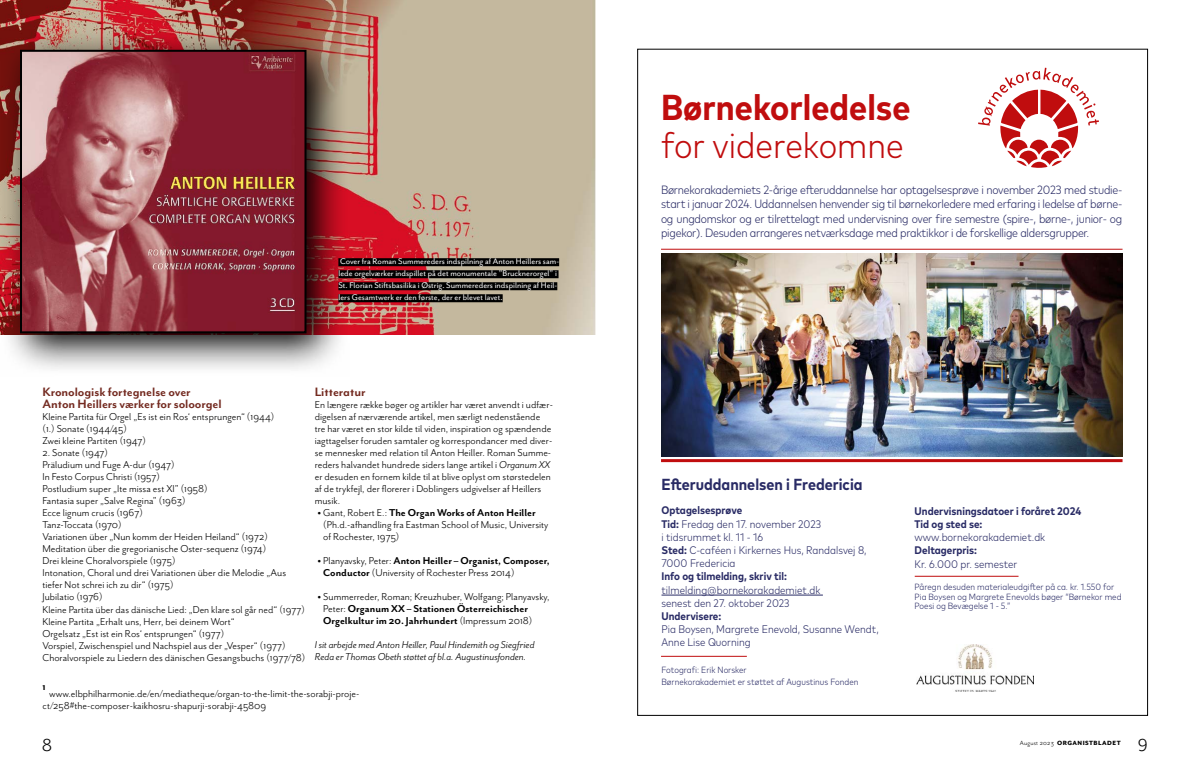
<style>
.page{position:relative;width:1191px;height:766px;background:#fff}
.page>*{position:absolute;margin:0;border:0;box-sizing:border-box;transform-origin:0 0}
.t1{font:700 condensed 36px "Mark Pro";color:#c00d0e}
.t2{font:300 condensed 36px "Mark Pro";color:#c00d0e}
.t3{font:20px "Mr Eaves San OT";color:#000}
.t4{font:700 condensed 16px "Mark Pro";color:#292b65}
.t5{font:700 14px/12px "Mr Eaves Mod OT";letter-spacing:-.005em;color:#742b21}
.t6{font:300 condensed 12px/14.4px "Mark Pro";letter-spacing:-.02em;color:#292b65;text-align:justify}
.t7{font:11.5px/12px "Mr Eaves San OT";color:#000}
.t8{font:italic 11.5px/12px "Mr Eaves San OT";color:#000}
.t9{font:700 11.1px "Mr Eaves San OT";color:#000}
.t10{font:300 condensed 11px/13.2px "Mark Pro";color:#292b65}
.t11{font:700 condensed 11px/13.2px "Mark Pro";color:#292b65}
.t12{font:9.5px/12px "Mr Eaves San OT";color:#fff}
.t13{font:300 condensed 9px/9.5px "Mark Pro";color:#292b65}
.t14{font:800 7px "Mr Eaves Mod OT";letter-spacing:.07em;color:#000}
.s1{font-style:italic}
.s2{font-weight:800}
.s3{font-weight:700}
.s4{font-family:"Mr Eaves San OT";font-weight:400}
</style>
<div class="page">
<img style="left:0;top:0;width:595px;height:335px">
<img style="left:0;top:29px;width:349px;height:340px">
<img style="left:23px;top:53px;width:280px;height:277px">
<div style="left:20px;top:50px;width:286px;height:283px;border:2px solid #000"></div>
<div style="left:338px;top:258px;width:221px;height:8px;background:#000"></div>
<div style="left:338px;top:270px;width:220px;height:8px;background:#000"></div>
<div style="left:338px;top:282px;width:219px;height:8px;background:#000"></div>
<div style="left:338px;top:294px;width:165px;height:8px;background:#000"></div>
<svg style="left:978px;top:68px;width:121px;height:100px"></svg>
<hr style="left:661px;top:594px;width:162px;height:1px;background:#292b65">
<hr style="left:661px;top:249px;width:461px;height:1px;background:#c00d0e">
<hr style="left:661px;top:459px;width:461px;height:3px;background:#c00d0e">
<hr style="left:661px;top:655px;width:86px;height:1px;background:#c00d0e">
<hr style="left:914px;top:575px;width:104px;height:1px;background:#c00d0e">
<img style="left:916px;top:644px;width:117px;height:47px">
<img style="left:661px;top:253px;width:461px;height:203px">
<h1 class="t1" style="left:661px;top:80px;width:251px">Børnekorledelse</h1>
<h1 class="t2" style="left:661px;top:119px;width:244px">for viderekomne</h1>
<p class="t12" style="left:338px;top:255px;width:222px">Cover fra Roman Summereders indspilning af Anton Heillers sam&shy;lede orgelværker indspillet på det monumentale ”Brucknerorgel” i St. Florian Stiftsbasilika i Østrig. Summereders indspilning af Heil&shy;lers Gesamtwerk er den første, der er blevet lavet.</p>
<p class="t5" style="left:43px;top:386px;width:181px">Kronologisk fortegnelse over<br>Anton Heillers værker for soloorgel</p>
<p class="t7" style="left:43px;top:411px;width:233px">Kleine Partita für Orgel „Es ist ein Ros‘ entsprungen“ (1944) (1.) Sonate (1944/45)<br>Zwei kleine Partiten (1947)</p>
<p class="t7" style="left:43px;top:447px;width:264px">2. Sonate (1947)<br>Präludium und Fuge A-dur (1947)<br>In Festo Corpus Christi (1957)<br>Postludium super „Ite missa est XI” (1958)<br>Fantasia super „Salve Regina” (1963)<br>Ecce lignum crucis (1967)<br>Tanz-Toccata (1970)<br>Variationen über „Nun komm der Heiden Heiland“ (1972)<br>Meditation über die gregorianische Oster-sequenz (1974)<br>Drei kleine Choralvorspiele (1975)<br>Intonation, Choral und drei Variationen über die Melodie „Aus tiefer Not schrei ich zu dir“ (1975)<br>Jubilatio (1976)<br>Kleine Partita über das dänische Lied: „Den klare sol går ned“ (1977)<br>Kleine Partita „Erhalt uns, Herr, bei deinem Wort“<br>Orgelsatz „Est ist ein Ros‘ entsprungen“ (1977)<br>Vorspiel, Zwischenspiel und Nachspiel aus der „Vesper“ (1977)<br>Choralvorspiele zu Liedern des dänischen Gesangsbuchs (1977/78)</p>
<p class="t5" style="left:315px;top:386px;width:52px">Litteratur</p>
<p class="t7" style="left:315px;top:399px;width:240px">En længere række bøger og artikler har været anvendt i udfær&shy;digelsen af nærværende artikel, men særligt nedenstående tre har været en stor kilde til viden, inspiration og spændende iagttagelser foruden samtaler og korrespondancer med diver&shy;se mennesker med relation til Anton Heiller. Roman Summe&shy;reders halvandet hundrede siders lange artikel i <span class="s1">Organum XX </span>er desuden en fornem kilde til at blive oplyst om størstedelen af de trykfejl, der florerer i Doblingers udgivelser af Heillers musik.</p>
<p class="t7" style="left:323px;top:507px;width:227px;text-indent:-6px"><span class="s2">•</span> Gant, Robert E.: <span class="s3">The Organ Works of Anton Heiller </span>(Ph.d.-afhandling fra Eastman School of Music, University of Rochester, 1975)</p>
<p class="t7" style="left:323px;top:555px;width:228px;text-indent:-6px"><span class="s2">•</span> Planyavsky, Peter: <span class="s3">Anton Heiller – Organist, Composer,<br>Conductor</span> (University of Rochester Press 2014)</p>
<p class="t7" style="left:323px;top:591px;width:228px;text-indent:-6px"><span class="s2">•</span> Summerreder, Roman; Kreuzhuber, Wolfgang; Planyavsky,<br>Peter: <span class="s3">Organum XX – Stationen Österreichischer<br>Orgelkultur im 20. Jahrhundert</span> (Impressum 2018)</p>
<p class="t8" style="left:315px;top:639px;width:221px">I sit arbejde med Anton Heiller, Paul Hindemith og Siegfried<br>Reda er Thomas Obeth støttet af bl.a. Augustinusfonden.</p>
<p class="t9" style="left:43px;top:680px;width:5px">1</p>
<p class="t7" style="left:43px;top:687px;width:318px;text-indent:7px">www.elbphilharmonie.de/en/mediatheque/organ-to-the-limit-the-sorabji-proje&shy;ct/258#the-composer-kaikhosru-shapurji-sorabji-45809</p>
<p class="t6" style="left:661px;top:181px;width:463px">Børnekorakademiets 2-årige efteruddannelse har optagelsesprøve i november 2023 med studie&shy;start i januar 2024. Uddannelsen henvender sig til børnekorledere med erfaring i ledelse af børne&shy;og ungdomskor og er tilrettelagt med undervisning over fire semestre (spire-, børne-, junior- og pigekor). Desuden arrangeres netværksdage med praktikkor i de forskellige aldersgrupper.</p>
<h3 class="t4" style="left:661px;top:471px;width:202px">Efteruddannelsen i Fredericia</h3>
<p class="t10" style="left:661px;top:503px;width:207px"><span class="s3">Optagelsesprøve<br>Tid:</span> Fredag den 17. november 2023<br>i tidsrummet kl. 11 - 16<br><span class="s3">Sted:</span> C-caféen i Kirkernes Hus, Randalsvej 8,<br>7000 Fredericia</p>
<p class="t11" style="left:661px;top:569px;width:127px">Info og tilmelding, skriv til:</p>
<p class="t10" style="left:661px;top:582px;width:160px">tilmelding@bornekorakademiet.dk senest den 27. oktober 2023</p>
<p class="t11" style="left:661px;top:608px;width:61px">Undervisere:</p>
<p class="t10" style="left:661px;top:621px;width:219px">Pia Boysen, Margrete Enevold, Susanne Wendt,<br>Anne Lise Quorning</p>
<p class="t13" style="left:661px;top:662px;width:198px;line-height:12.2px">Fotografi: Erik Norsker<br>Børnekorakademiet er støttet af Augustinus Fonden</p>
<p class="t11" style="left:914px;top:503px;width:168px">Undervisningsdatoer i foråret 2024<br>Tid og sted se:</p>
<p class="t10" style="left:914px;top:529px;width:132px">www.bornekorakademiet.dk</p>
<p class="t11" style="left:914px;top:542px;width:64px">Deltagerpris:</p>
<p class="t10" style="left:914px;top:556px;width:104px">Kr. 6.000 pr. semester</p>
<p class="t13" style="left:914px;top:581px;width:208px">Påregn desuden materialeudgifter på ca. kr. 1.550 for<br>Pia Boysen og Margrete Enevolds bøger “Børnekor med<br>Poesi og Bevægelse 1 - 5.”</p>
<h2 class="t3" style="left:42px;top:733px;width:12px">8</h2>
<h2 class="t3" style="left:1137px;top:733px;width:12px">9</h2>
<p class="t14" style="left:1019px;top:738px;width:102px"><span class="s4">August 2023</span> ORGANISTBLADET</p>
</div>
